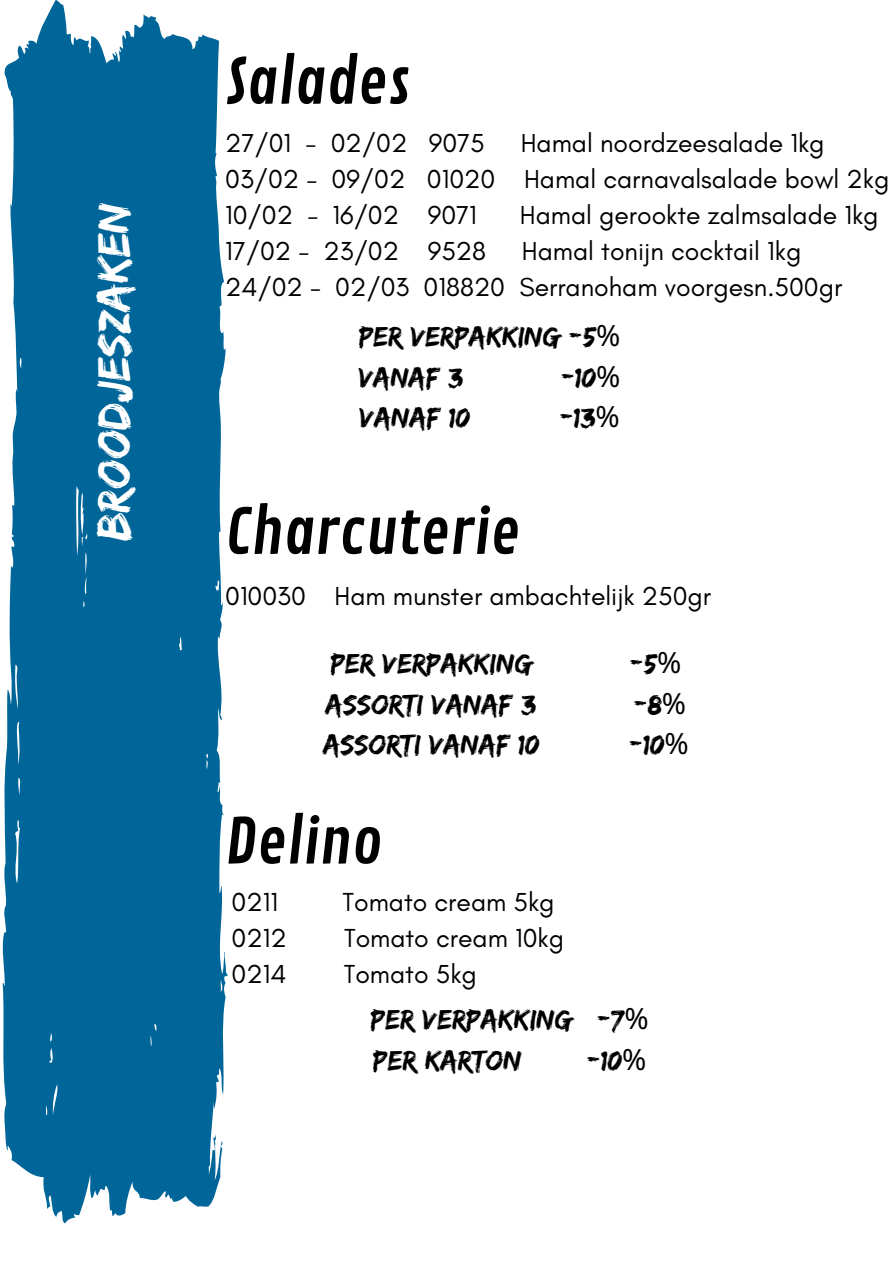
<style>
.page{position:relative;width:894px;height:1264px;background:#fff}
.page>*{position:absolute;margin:0;border:0;box-sizing:border-box;transform-origin:0 0}
.t1{font:61.5px "Contrail One";color:#000}
.t2{font:48px "Edo";color:#fff}
.t3{font:29.25px "Edo";color:#000}
.t4{font:26.55px "Glacial Indifference";color:#000}
.s1{font-family:"Noto Sans"}
</style>
<div class="page">
<svg style="left:2px;top:0;width:226px;height:1223px;background:#1e78a5"></svg>
<p class="t2" style="left:86px;top:540px;width:339px;rotate:-90deg">Broodjeszaken</p>
<p class="t1" style="left:225px;top:45px;width:186px">Salades</p>
<h2 class="t4" style="left:225px;top:126px;width:261px">27/01 - 02/02 9075</h2>
<h2 class="t4" style="left:520px;top:126px;width:305px">Hamal noordzeesalade 1kg</h2>
<h1 class="t4" style="left:225px;top:162px;width:665px">03/02 - 09/02 01020 Hamal carnavalsalade bowl 2kg</h1>
<p class="t4" style="left:225px;top:198px;width:253px">10/02 - 16/02 9071</p>
<p class="t4" style="left:519px;top:198px;width:360px">Hamal gerookte zalmsalade 1kg</p>
<p class="t4" style="left:225px;top:234px;width:262px">17/02 - 23/02 9528</p>
<p class="t4" style="left:522px;top:234px;width:281px">Hamal tonijn cocktail 1kg</p>
<p class="t4" style="left:225px;top:270px;width:618px">24/02 - 02/03 018820 Serranoham voorgesn.500gr</p>
<p class="t3" style="left:359px;top:320px;width:263px">per verpakking -5<span class="s1">%</span></p>
<p class="t3" style="left:358px;top:360px;width:106px">vanaf 3</p>
<p class="t3" style="left:560px;top:360px;width:61px">-10<span class="s1">%</span></p>
<p class="t3" style="left:359px;top:401px;width:112px">vanaf 10</p>
<p class="t3" style="left:559px;top:401px;width:62px">-13<span class="s1">%</span></p>
<h1 class="t1" style="left:225px;top:495px;width:296px">Charcuterie</h1>
<p class="t4" style="left:225px;top:579px;width:487px">010030 Ham munster ambachtelijk 250gr</p>
<p class="t3" style="left:331px;top:647px;width:203px">per verpakking</p>
<p class="t3" style="left:629px;top:647px;width:53px">-5<span class="s1">%</span></p>
<p class="t3" style="left:326px;top:687px;width:212px">ASSORTI vanaf 3</p>
<p class="t3" style="left:633px;top:687px;width:54px">-8<span class="s1">%</span></p>
<p class="t3" style="left:323px;top:728px;width:218px">ASSORTI vanaf 10</p>
<p class="t3" style="left:628px;top:728px;width:61px">-10<span class="s1">%</span></p>
<p class="t1" style="left:225px;top:805px;width:159px">Delino</p>
<p class="t4" style="left:231px;top:885px;width:48px">0211</p>
<p class="t4" style="left:342px;top:885px;width:213px">Tomato cream 5kg</p>
<h1 class="t4" style="left:231px;top:921px;width:57px">0212</h1>
<h1 class="t4" style="left:344px;top:921px;width:221px">Tomato cream 10kg</h1>
<p class="t4" style="left:231px;top:957px;width:56px">0214</p>
<p class="t4" style="left:343px;top:957px;width:134px">Tomato 5kg</p>
<p class="t3" style="left:371px;top:1002px;width:279px">per verpakking -7<span class="s1">%</span></p>
<p class="t3" style="left:373px;top:1043px;width:150px">Per karton</p>
<p class="t3" style="left:586px;top:1043px;width:61px">-10<span class="s1">%</span></p>
</div>
